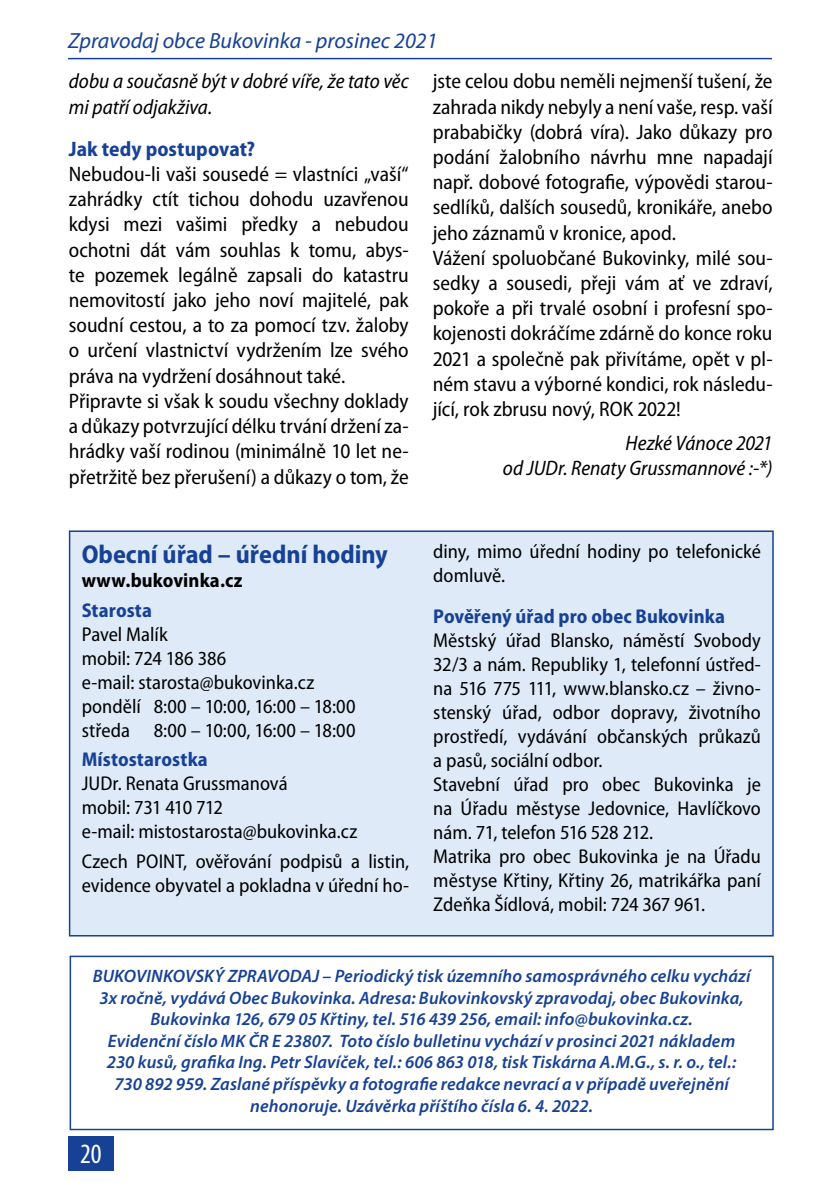
<style>
.page{position:relative;width:840px;height:1191px;background:#fff}
.page>*{position:absolute;margin:0;border:0;box-sizing:border-box;transform-origin:0 0}
.t1{font:condensed 28px "Myriad Pro";color:#fff}
.t2{font:700 semi-condensed 26px "Myriad Pro";color:#164194}
.t3{font:italic 22px "Myriad Pro";color:#164194}
.t4{font:semi-condensed 21px/25.2px "Myriad Pro";color:#000}
.t5{font:italic semi-condensed 21px/25.2px "Myriad Pro";color:#000}
.t6{font:700 semi-condensed 21px "Myriad Pro";letter-spacing:.005em;color:#164194}
.t7{font:semi-condensed 20px/24px "Myriad Pro";color:#000}
.t8{font:700 semi-condensed 20px "Myriad Pro";letter-spacing:.005em;color:#164194}
.t9{font:700 semi-condensed 20px "Myriad Pro";letter-spacing:.005em;color:#000}
.t10{font:italic 600 18px/21.6px "Myriad Pro";letter-spacing:.005em;color:#164194;text-align:center}
</style>
<div class="page">
<div style="left:68px;top:1136px;width:45px;height:34px;background:#164194"></div>
<hr style="left:68px;top:58px;width:703px;height:1px;background:#164194">
<div style="left:70px;top:955px;width:703px;height:175px;border:2px solid #164194"></div>
<div style="left:70px;top:531px;width:702px;height:404px;background:#dfeaf8"></div>
<div style="left:69px;top:530px;width:704px;height:406px;border:2px solid #164194"></div>
<p class="t3" style="left:68px;top:27px;width:371px">Zpravodaj obce Bukovinka - prosinec 2021</p>
<p class="t5" style="left:69px;top:68px;width:341px">dobu a současně být v dobré víře, že tato věc mi patří odjakživa.</p>
<p class="t6" style="left:69px;top:135px;width:188px">Jak tedy postupovat?</p>
<p class="t4" style="left:69px;top:161px;width:341px">Nebudou-li vaši sousedé = vlastníci „vaší“ zahrádky ctít tichou dohodu uzavřenou kdysi mezi vašimi předky a nebudou ochotni dát vám souhlas k tomu, abys&shy;te pozemek legálně zapsali do katastru nemovitostí jako jeho noví majitelé, pak soudní cestou, a to za pomocí tzv. žaloby o určení vlastnictví vydržením lze svého práva na vydržení dosáhnout také.<br>Připravte si však k soudu všechny doklady a důkazy potvrzující délku trvání držení za&shy;hrádky vaší rodinou (minimálně 10 let ne&shy;přetržitě bez přerušení) a důkazy o tom, že</p>
<p class="t4" style="left:432px;top:68px;width:341px">jste celou dobu neměli nejmenší tušení, že zahrada nikdy nebyly a není vaše, resp. vaší prababičky (dobrá víra). Jako důkazy pro podání žalobního návrhu mne napadají např. dobové fotografie, výpovědi starou&shy;sedlíků, dalších sousedů, kronikáře, anebo jeho záznamů v kronice, apod.<br>Vážení spoluobčané Bukovinky, milé sou&shy;sedky a sousedi, přeji vám ať ve zdraví, pokoře a při trvalé osobní i profesní spo&shy;kojenosti dokráčíme zdárně do konce roku 2021 a společně pak přivítáme, opět v pl&shy;ném stavu a výborné kondici, rok následu&shy;jící, rok zbrusu nový, ROK 2022!</p>
<p class="t5" style="left:502px;top:430px;width:271px;text-align:right">Hezké Vánoce 2021<br>od JUDr. Renaty Grussmannové :-*)</p>
<p class="t2" style="left:82px;top:537px;width:307px">Obecní úřad – úřední hodiny</p>
<p class="t9" style="left:82px;top:567px;width:162px">www.bukovinka.cz</p>
<p class="t8" style="left:82px;top:597px;width:72px">Starosta</p>
<p class="t7" style="left:82px;top:621px;width:275px">Pavel Malík<br>mobil: 724 186 386<br>e-mail: starosta@bukovinka.cz pondělí 8:00 – 10:00, 16:00 – 18:00 středa 8:00 – 10:00, 16:00 – 18:00</p>
<p class="t8" style="left:82px;top:746px;width:128px">Místostarostka</p>
<p class="t7" style="left:82px;top:771px;width:277px">JUDr. Renata Grussmanová<br>mobil: 731 410 712<br>e-mail: mistostarosta@bukovinka.cz</p>
<p class="t7" style="left:82px;top:849px;width:329px">Czech POINT, ověřování podpisů a listin, evidence obyvatel a pokladna v úřední ho-</p>
<p class="t7" style="left:433px;top:539px;width:329px">diny, mimo úřední hodiny po telefonické domluvě.</p>
<p class="t8" style="left:433px;top:603px;width:293px">Pověřený úřad pro obec Bukovinka</p>
<p class="t7" style="left:433px;top:628px;width:329px">Městský úřad Blansko, náměstí Svobody 32/3 a nám. Republiky 1, telefonní ústřed&shy;na 516 775 111, www.blansko.cz – živno&shy;stenský úřad, odbor dopravy, životního prostředí, vydávání občanských průkazů a pasů, sociální odbor.<br>Stavební úřad pro obec Bukovinka je na Úřadu městyse Jedovnice, Havlíčkovo nám. 71, telefon 516 528 212.<br>Matrika pro obec Bukovinka je na Úřadu městyse Křtiny, Křtiny 26, matrikářka paní Zdeňka Šídlová, mobil: 724 367 961.</p>
<p class="t10" style="left:93px;top:964px;width:659px">BUKOVINKOVSKÝ ZPRAVODAJ – Periodický tisk územního samosprávného celku vychází 3x ročně, vydává Obec Bukovinka. Adresa: Bukovinkovský zpravodaj, obec Bukovinka, Bukovinka 126, 679 05 Křtiny, tel. 516 439 256, email: info@bukovinka.cz.<br>Evidenční číslo MK ČR E 23807. Toto číslo bulletinu vychází v prosinci 2021 nákladem 230 kusů, grafika Ing. Petr Slavíček, tel.: 606 863 018, tisk Tiskárna A.M.G., s. r. o., tel.:<br>730 892 959. Zaslané příspěvky a fotografie redakce nevrací a v případě uveřejnění nehonoruje. Uzávěrka příštího čísla 6. 4. 2022.</p>
<h1 class="t1" style="left:80px;top:1136px;width:23px">20</h1>
</div>
